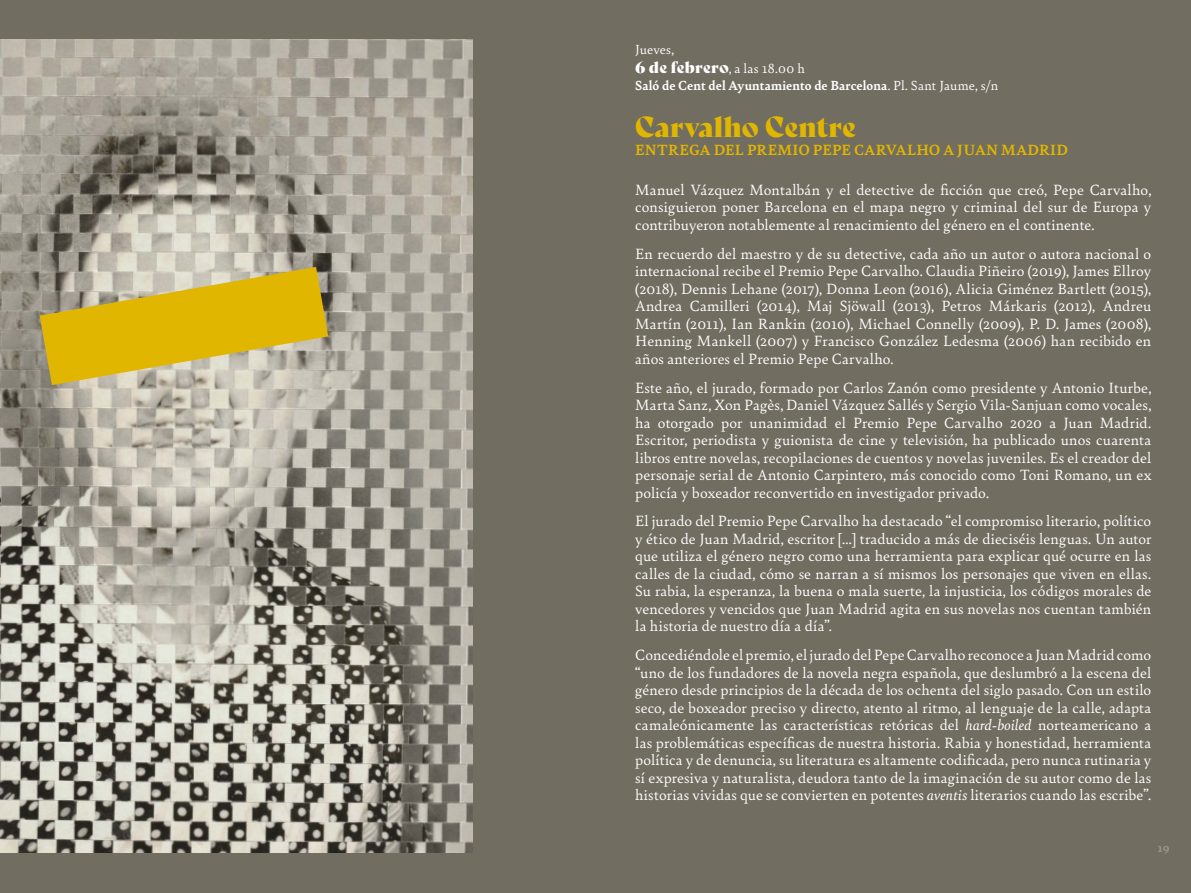
<style>
.page{position:relative;width:1191px;height:893px;background:#726d61}
.page>*{position:absolute;margin:0;border:0;box-sizing:border-box;transform-origin:0 0}
.t1{font:28px "Bely Display";color:#e1b600}
.t2{font:15.75px/17.5px "Bely";letter-spacing:.01em;color:#fff;text-align:justify}
.t3{font:700 15.75px "Bely";letter-spacing:.01em;color:#e1b600}
.t4{font:700 14px "Bely";letter-spacing:.015em;color:#fff}
.t5{font:14px/18.9px "Bely";letter-spacing:.015em;color:#fff}
.t6{font:700 12.25px "Bely";color:#9e9987}
.s1{font-family:"Bely Display";font-size:15.75px}
.s2{font-weight:400}
.s3{font-style:italic}
</style>
<div class="page">
<img style="left:0;top:40px;width:472px;height:813px">
<svg style="left:40px;top:267px;width:288px;height:118px;background:#d1b647"></svg>
<p class="t5" style="left:635px;top:39px;width:171px">Jueves,<br><span class="s1">6 de febrero</span>, a las 18.00 h</p>
<p class="t4" style="left:635px;top:75px;width:365px">Saló de Cent del Ayuntamiento de Barcelona<span class="s2">. Pl. Sant Jaume, s/n</span></p>
<h1 class="t1" style="left:635px;top:104px;width:222px">Carvalho Centre</h1>
<p class="t3" style="left:635px;top:139px;width:434px">ENTREGA DEL PREMIO PEPE CARVALHO A JUAN MADRID</p>
<p class="t2" style="left:635px;top:180px;width:517px">Manuel Vázquez Montalbán y el detective de ficción que creó, Pepe Carvalho, consiguieron poner Barcelona en el mapa negro y criminal del sur de Europa y contribuyeron notablemente al renacimiento del género en el continente.</p>
<p class="t2" style="left:635px;top:244px;width:517px">En recuerdo del maestro y de su detective, cada año un autor o autora nacional o internacional recibe el Premio Pepe Carvalho. Claudia Piñeiro (2019), James Ellroy (2018), Dennis Lehane (2017), Donna Leon (2016), Alicia Giménez Bartlett (2015), Andrea Camilleri (2014), Maj Sjöwall (2013), Petros Márkaris (2012), Andreu Martín (2011), Ian Rankin (2010), Michael Connelly (2009), P. D. James (2008), Henning Mankell (2007) y Francisco González Ledesma (2006) han recibido en años anteriores el Premio Pepe Carvalho.</p>
<p class="t2" style="left:635px;top:378px;width:517px">Este año, el jurado, formado por Carlos Zanón como presidente y Antonio Iturbe, Marta Sanz, Xon Pagès, Daniel Vázquez Sallés y Sergio Vila-Sanjuan como vocales, ha otorgado por unanimidad el Premio Pepe Carvalho 2020 a Juan Madrid.<br>Escritor, periodista y guionista de cine y televisión, ha publicado unos cuarenta libros entre novelas, recopilaciones de cuentos y novelas juveniles. Es el creador del personaje serial de Antonio Carpintero, más conocido como Toni Romano, un ex policía y boxeador reconvertido en investigador privado.</p>
<p class="t2" style="left:635px;top:512px;width:517px">El jurado del Premio Pepe Carvalho ha destacado “el compromiso literario, político y ético de Juan Madrid, escritor [...] traducido a más de dieciséis lenguas. Un autor que utiliza el género negro como una herramienta para explicar qué ocurre en las calles de la ciudad, cómo se narran a sí mismos los personajes que viven en ellas.<br>Su rabia, la esperanza, la buena o mala suerte, la injusticia, los códigos morales de vencedores y vencidos que Juan Madrid agita en sus novelas nos cuentan también la historia de nuestro día a día”.</p>
<p class="t2" style="left:635px;top:646px;width:517px">Concediéndole el premio, el jurado del Pepe Carvalho reconoce a Juan Madrid como “uno de los fundadores de la novela negra española, que deslumbró a la escena del género desde principios de la década de los ochenta del siglo pasado. Con un estilo seco, de boxeador preciso y directo, atento al ritmo, al lenguaje de la calle, adapta camaleónicamente las características retóricas del <span class="s3">hard-boiled</span> norteamericano a las problemáticas específicas de nuestra historia. Rabia y honestidad, herramienta política y de denuncia, su literatura es altamente codificada, pero nunca rutinaria y sí expresiva y naturalista, deudora tanto de la imaginación de su autor como de las historias vividas que se convierten en potentes <span class="s3">aventis</span> literarios cuando las escribe”.</p>
<p class="t6" style="left:1157px;top:839px;width:13px">19</p>
</div>
